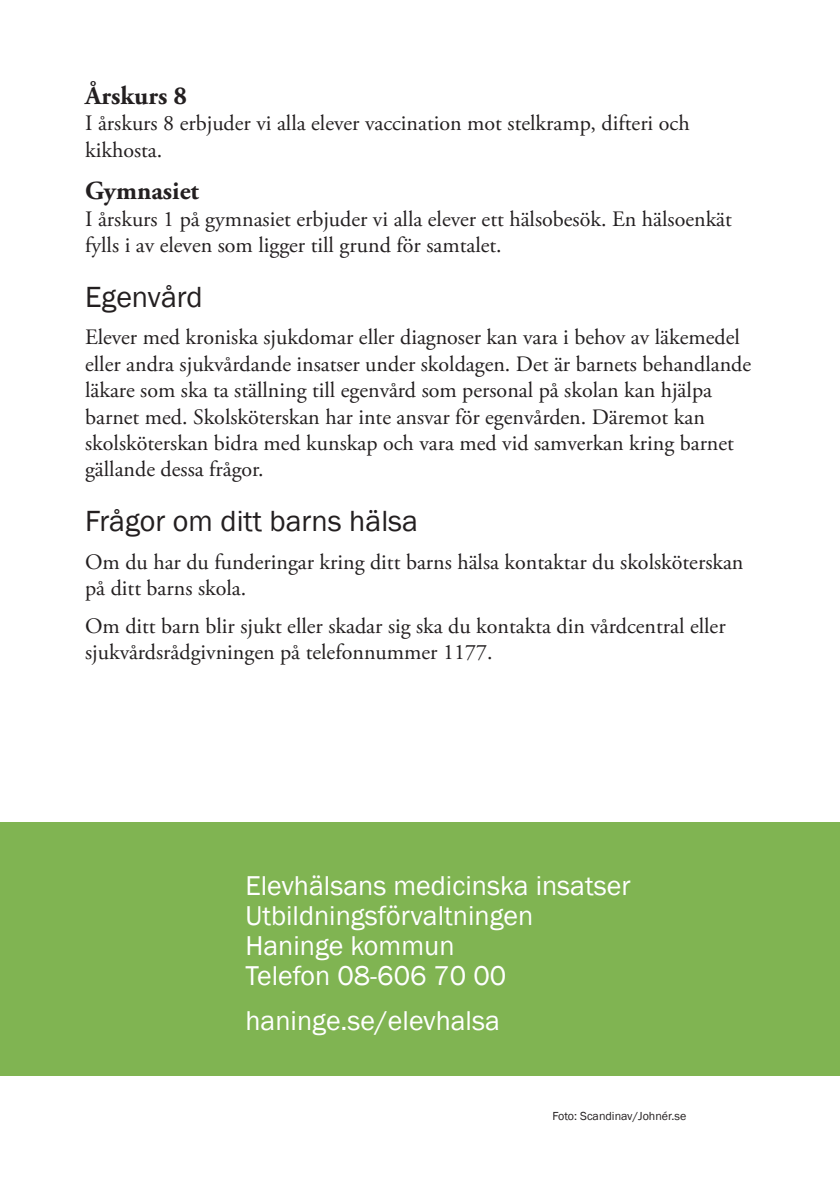
<style>
.page{position:relative;width:840px;height:1191px;background:#fff}
.page>*{position:absolute;margin:0;border:0;box-sizing:border-box;transform-origin:0 0}
.t1{font:30px "Franklin Gothic";color:#231f20}
.t2{font:28px "Franklin Gothic";color:#fff}
.t3{font:700 26px "Adobe Garamond Pro";color:#231f20}
.t4{font:22px/26.4px "Adobe Garamond Pro";color:#231f20}
.t5{font:12px "Franklin Gothic";color:#231f20}
</style>
<div class="page">
<div style="left:0;top:822px;width:839px;height:253px;background:#80b452"></div>
<p class="t3" style="left:85px;top:81px;width:103px">Årskurs 8</p>
<p class="t4" style="left:85px;top:111px;width:605px">I årskurs 8 erbjuder vi alla elever vaccination mot stelkramp, difteri och kikhosta.</p>
<p class="t3" style="left:85px;top:176px;width:115px">Gymnasiet</p>
<p class="t4" style="left:85px;top:206px;width:648px">I årskurs 1 på gymnasiet erbjuder vi alla elever ett hälsobesök. En hälsoenkät fylls i av eleven som ligger till grund för samtalet.</p>
<p class="t1" style="left:85px;top:278px;width:119px">Egenvård</p>
<p class="t4" style="left:85px;top:325px;width:667px">Elever med kroniska sjukdomar eller diagnoser kan vara i behov av läkemedel eller andra sjukvårdande insatser under skoldagen. Det är barnets behandlande läkare som ska ta ställning till egenvård som personal på skolan kan hjälpa barnet med. Skolsköterskan har inte ansvar för egenvården. Däremot kan skolsköterskan bidra med kunskap och vara med vid samverkan kring barnet gällande dessa frågor.</p>
<p class="t1" style="left:85px;top:502px;width:334px">Frågor om ditt barns hälsa</p>
<p class="t4" style="left:85px;top:549px;width:659px">Om du har du funderingar kring ditt barns hälsa kontaktar du skolsköterskan på ditt barns skola.</p>
<p class="t4" style="left:85px;top:613px;width:641px">Om ditt barn blir sjukt eller skadar sig ska du kontakta din vårdcentral eller sjukvårdsrådgivningen på telefonnummer 1177.</p>
<p class="t2" style="left:245px;top:868px;width:386px">Elevhälsans medicinska insatser</p>
<p class="t2" style="left:245px;top:898px;width:289px">Utbildningsförvaltningen</p>
<p class="t2" style="left:245px;top:928px;width:210px">Haninge kommun</p>
<p class="t2" style="left:245px;top:958px;width:262px">Telefon 08-606 70 00</p>
<p class="t2" style="left:245px;top:1003px;width:256px">haninge.se/elevhalsa</p>
<p class="t5" style="left:552px;top:1109px;width:135px">Foto: Scandinav/Johnér.se</p>
</div>
